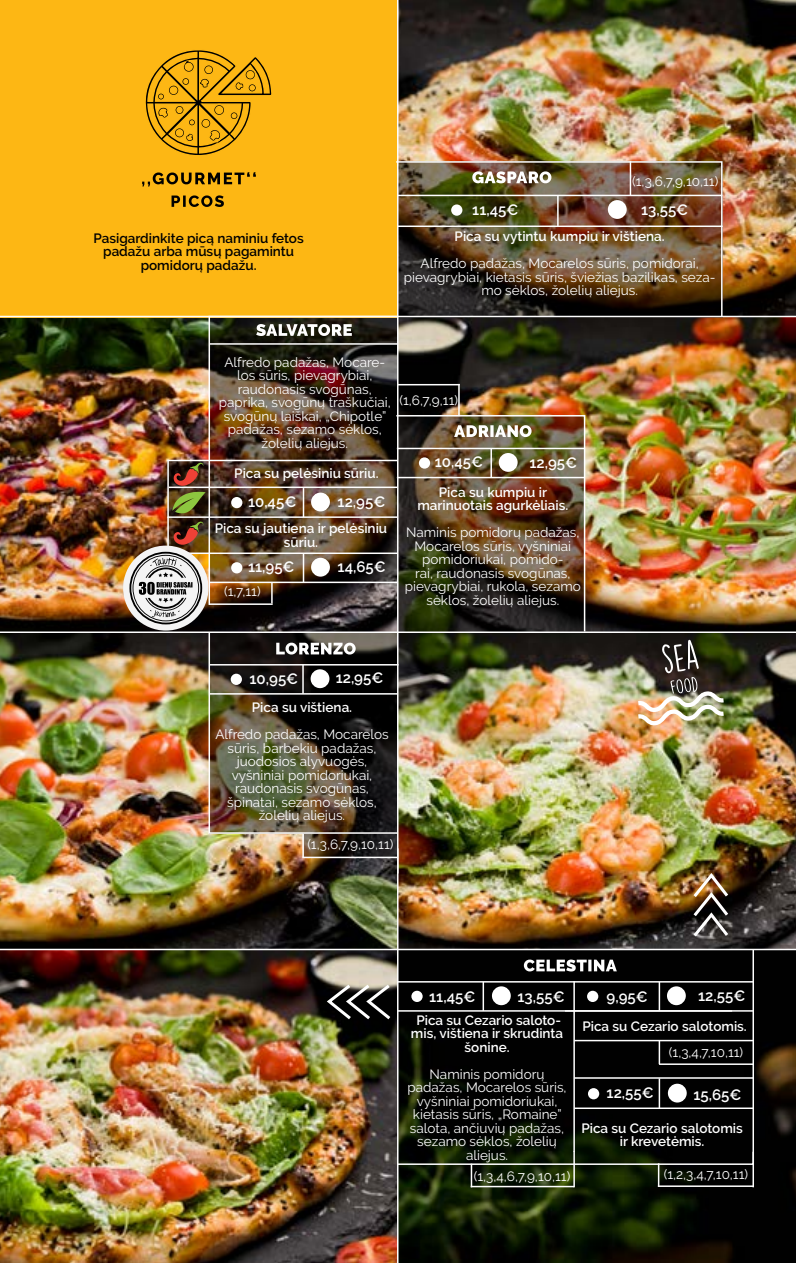
<style>
.page{position:relative;width:796px;height:1263px;background:#fff}
.page>*{position:absolute;margin:0;border:0;box-sizing:border-box;transform-origin:0 0}
.t1{font:600 15px "Raleway";color:#fff}
.t2{font:13.5px/13.5px "Raleway";color:#fff;text-align:center}
.t3{font:600 13.5px/13.5px "Raleway";color:#fff;text-align:center}
.t4{font:600 13.5px/13.5px "Raleway";color:#000;text-align:center}
</style>
<div class="page">
<img style="left:398px;top:0;width:397px;height:316px">
<img style="left:0;top:317px;width:795px;height:946px">
<svg style="left:169px;top:461px;width:39px;height:26px"></svg>
<svg style="left:169px;top:488px;width:39px;height:64px"></svg>
<svg style="left:304px;top:834px;width:93px;height:23px;background:#2f261e"></svg>
<div style="left:0;top:0;width:397px;height:317px;background:#fdb714"></div>
<svg style="left:142px;top:172px;width:114px;height:15px"></svg>
<hr style="left:397px;top:664px;width:1px;height:599px;background:#fff">
<hr style="left:0;top:316px;width:795px;height:1px;background:#fff">
<hr style="left:0;top:631px;width:795px;height:2px;background:#fff">
<svg style="left:171px;top:195px;width:53px;height:12px"></svg>
<hr style="left:657px;top:1185px;width:95px;height:2px;background:#fff">
<hr style="left:470px;top:1186px;width:104px;height:1px;background:#fff">
<hr style="left:302px;top:857px;width:95px;height:1px;background:#fff">
<hr style="left:397px;top:384px;width:62px;height:1px;background:#fff">
<hr style="left:169px;top:487px;width:228px;height:1px;background:#fff">
<hr style="left:167px;top:460px;width:230px;height:1px;background:#fff">
<hr style="left:167px;top:552px;width:230px;height:2px;background:#fff">
<hr style="left:168px;top:516px;width:229px;height:2px;background:#fff">
<hr style="left:458px;top:384px;width:1px;height:32px;background:#fff">
<hr style="left:657px;top:1163px;width:2px;height:24px;background:#fff">
<hr style="left:470px;top:1164px;width:2px;height:23px;background:#fff">
<hr style="left:302px;top:834px;width:2px;height:23px;background:#fff">
<hr style="left:752px;top:1152px;width:1px;height:35px;background:#fff">
<hr style="left:573px;top:1151px;width:1px;height:36px;background:#fff">
<hr style="left:167px;top:460px;width:2px;height:58px;background:#fff">
<hr style="left:167px;top:517px;width:2px;height:37px;background:#fff">
<img style="left:208px;top:315px;width:191px;height:291px">
<img style="left:394px;top:414px;width:191px;height:218px">
<svg style="left:418px;top:457px;width:12px;height:12px"></svg>
<div style="left:231px;top:497px;width:11px;height:11px;background:#fff;border-radius:50%"></div>
<div style="left:231px;top:562px;width:11px;height:11px;background:#fff;border-radius:50%"></div>
<div style="left:498px;top:453px;width:19px;height:19px;background:#fff;border-radius:50%"></div>
<div style="left:311px;top:493px;width:19px;height:18px;background:#fff;border-radius:50%"></div>
<div style="left:311px;top:558px;width:19px;height:19px;background:#fff;border-radius:50%"></div>
<img style="left:208px;top:631px;width:191px;height:203px">
<img style="left:633px;top:640px;width:95px;height:85px">
<svg style="left:145px;top:50px;width:127px;height:105px"></svg>
<hr style="left:0;top:949px;width:795px;height:1px;background:#fff">
<svg style="left:396px;top:948px;width:358px;height:218px;background:#161815"></svg>
<img style="left:690px;top:870px;width:40px;height:70px">
<svg style="left:324px;top:982px;width:69px;height:40px;background:#484743"></svg>
<img style="left:394px;top:160px;width:329px;height:158px">
<div style="left:451px;top:204px;width:11px;height:12px;background:#fff;border-radius:50%"></div>
<div style="left:607px;top:200px;width:19px;height:19px;background:#fff;border-radius:50%"></div>
<svg style="left:173px;top:521px;width:30px;height:24px"></svg>
<svg style="left:172px;top:463px;width:33px;height:51px;background:#655227"></svg>
<div style="left:123px;top:546px;width:85px;height:85px;background:#f4f4f4;border-radius:50%"></div>
<svg style="left:129px;top:552px;width:73px;height:72px"></svg>
<hr style="left:795px;top:0;width:1px;height:1263px;background:#000">
<p class="t4" style="left:93px;top:231px;width:212px">Pasigardinkite picą naminiu fetos padažu arba mūsų pagamintu pomidorų padažu.</p>
<p class="t2" style="left:632px;top:174px;width:87px">(1,3,6,7,9,10,11)</p>
<p class="t1" style="left:472px;top:201px;width:48px">11,45€</p>
<p class="t1" style="left:640px;top:201px;width:49px">13,55€</p>
<p class="t3" style="left:454px;top:230px;width:211px">Pica su vytintu kumpiu ir vištiena.</p>
<p class="t2" style="left:403px;top:257px;width:313px">Alfredo padažas, Mocarelos sūris, pomidorai, pievagrybiai, kietasis sūris, šviežias bazilikas, seza&shy;mo sėklos, žolelių aliejus.</p>
<p class="t2" style="left:219px;top:355px;width:173px">Alfredo padažas, Mocare&shy;los sūris, pievagrybiai, raudonasis svogūnas, paprika, svogūnų traškučiai, svogūnų laiškai, „Chipotle” padažas, sezamo sėklos, žolelių aliejus.</p>
<p class="t3" style="left:234px;top:466px;width:146px">Pica su pelėsiniu sūriu.</p>
<p class="t1" style="left:248px;top:493px;width:50px">10,45€</p>
<p class="t1" style="left:337px;top:493px;width:49px">12,95€</p>
<p class="t3" style="left:214px;top:522px;width:174px">Pica su jautiena ir pelėsiniu sūriu.</p>
<p class="t1" style="left:248px;top:558px;width:48px">11,95€</p>
<p class="t2" style="left:224px;top:585px;width:38px">(1,7,11)</p>
<p class="t1" style="left:337px;top:558px;width:50px">14,65€</p>
<p class="t2" style="left:399px;top:393px;width:60px">(1,6,7,9,11)</p>
<p class="t1" style="left:434px;top:453px;width:50px">10,45€</p>
<p class="t1" style="left:529px;top:454px;width:49px">12,95€</p>
<p class="t3" style="left:417px;top:485px;width:152px">Pica su kumpiu ir marinuotais agurkėliais.</p>
<p class="t2" style="left:404px;top:526px;width:177px">Naminis pomidorų padažas,<br>Mocarelos sūris, vyšniniai pomidoriukai, pomido-<br>rai, raudonasis svogūnas, pievagrybiai, rukola, sezamo sėklos, žolelių aliejus.</p>
<p class="t1" style="left:249px;top:670px;width:50px">10,95€</p>
<p class="t1" style="left:335px;top:669px;width:49px">12,95€</p>
<p class="t3" style="left:252px;top:701px;width:102px">Pica su vištiena.</p>
<p class="t2" style="left:215px;top:728px;width:175px">Alfredo padažas, Mocarelos sūris, barbekiu padažas, juodosios alyvuogės, vyšniniai pomidoriukai, raudonasis svogūnas, špinatai, sezamo sėklos, žolelių aliejus.</p>
<p class="t2" style="left:307px;top:837px;width:87px">(1,3,6,7,9,10,11)</p>
<p class="t1" style="left:429px;top:988px;width:48px">11,45€</p>
<p class="t1" style="left:697px;top:987px;width:49px">12,55€</p>
<p class="t1" style="left:517px;top:988px;width:49px">13,55€</p>
<p class="t1" style="left:606px;top:988px;width:43px">9,95€</p>
<p class="t3" style="left:410px;top:1013px;width:154px">Pica su Cezario saloto&shy;mis, vištiena ir skrudinta šonine.</p>
<p class="t2" style="left:407px;top:1067px;width:160px">Naminis pomidorų padažas, Mocarelos sūris, vyšniniai pomidoriukai, kietasis sūris, „Romaine” salota, ančiuvių padažas, sezamo sėklos, žolelių aliejus.</p>
<p class="t3" style="left:582px;top:1019px;width:166px">Pica su Cezario salotomis.</p>
<p class="t2" style="left:668px;top:1046px;width:76px">(1,3,4,7,10,11)</p>
<p class="t1" style="left:606px;top:1084px;width:49px">12,55€</p>
<p class="t1" style="left:693px;top:1086px;width:49px">15,65€</p>
<p class="t3" style="left:581px;top:1121px;width:163px">Pica su Cezario salotomis ir krevetėmis.</p>
<p class="t2" style="left:473px;top:1169px;width:98px">(1,3,4,6,7,9,10,11)</p>
<p class="t2" style="left:663px;top:1167px;width:86px">(1,2,3,4,7,10,11)</p>
</div>
